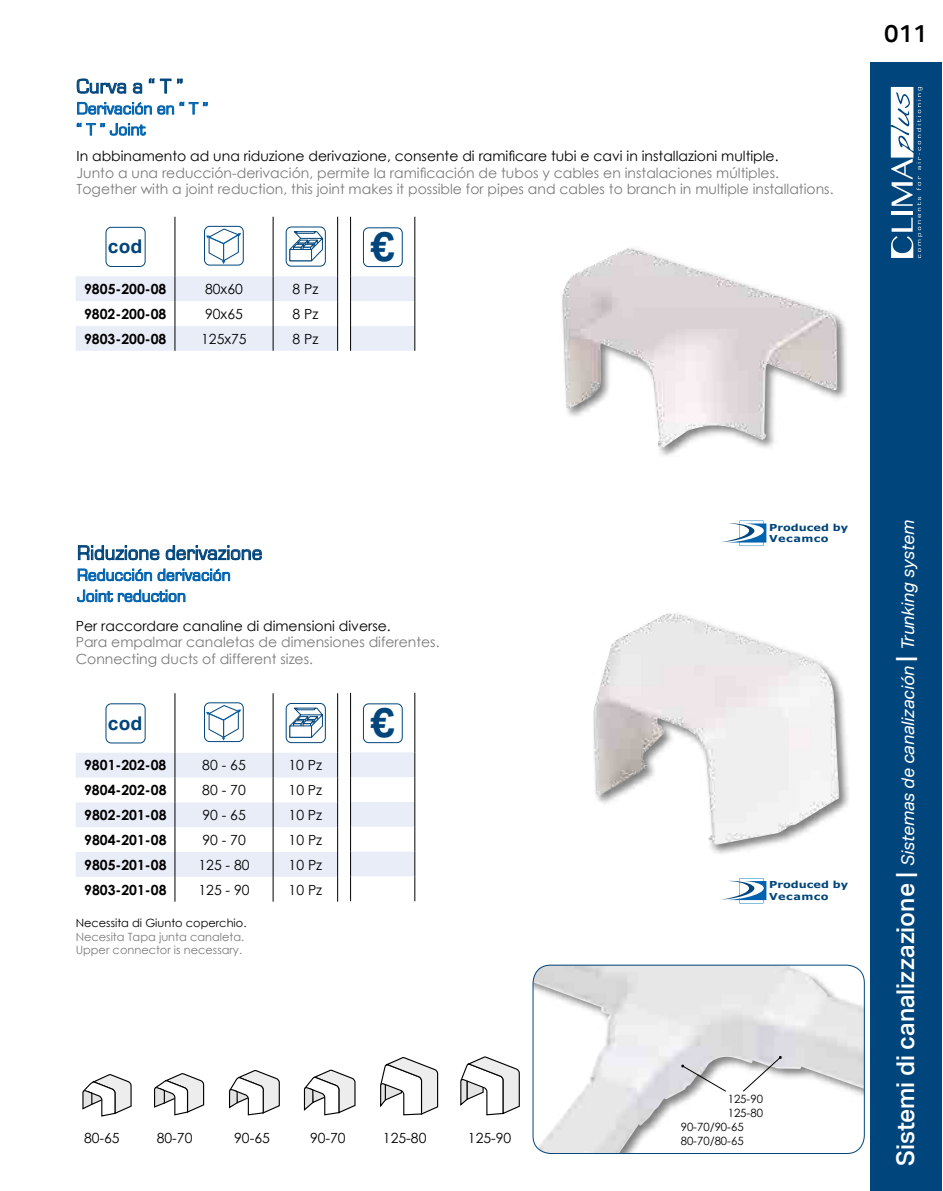
<style>
.page{position:relative;width:943px;height:1191px;background:#fff}
.page>*{position:absolute;margin:0;border:0;box-sizing:border-box;transform-origin:0 0}
.t1{font:700 41.3px "Aktiv Grotesk";color:#00457b}
.t2{font:500 24.5px "Aktiv Grotesk";color:#000}
.t3{font:21px "Eurostile";color:#00457b}
.t4{font:700 19.07px "Aktiv Grotesk";color:#00457b}
.t5{font:italic 17.5px "Aktiv Grotesk";color:#fff}
.t6{font:17.5px/21px "Eurostile";color:#0063af}
.t7{font:14px/16.8px "Century Gothic";color:#7c7b7b}
.t8{font:14px "Century Gothic";color:#000}
.t9{font:700 14px "Century Gothic";color:#000}
.t10{font:11.38px/13.7px "Century Gothic";color:#000}
.t11{font:11.38px/13.7px "Century Gothic";color:#7c7b7b}
.t12{font:700 9.62px/11.5px "Verdana";color:#00457b;scale:1.18 1}
.s1{font-weight:500;font-style:normal;font-size:24.5px}
</style>
<div class="page">
<hr style="left:350px;top:693px;width:1px;height:59px;background:#000">
<hr style="left:414px;top:693px;width:1px;height:59px;background:#000">
<svg style="left:350px;top:752px;width:65px;height:149px"></svg>
<div style="left:363px;top:703px;width:39px;height:40px;border:1px solid #00457b;border-radius:5px"></div>
<svg style="left:721px;top:520px;width:45px;height:26px"></svg>
<svg style="left:721px;top:878px;width:45px;height:25px"></svg>
<hr style="left:350px;top:217px;width:1px;height:59px;background:#000">
<hr style="left:414px;top:217px;width:1px;height:59px;background:#000">
<svg style="left:350px;top:276px;width:65px;height:75px"></svg>
<div style="left:363px;top:227px;width:39px;height:40px;border:1px solid #00457b;border-radius:5px"></div>
<div style="left:559px;top:246px;width:289px;height:210px;background:#000;opacity:.5"></div>
<img style="left:562px;top:248px;width:275px;height:200px">
<hr style="left:175px;top:217px;width:1px;height:59px;background:#000">
<hr style="left:273px;top:217px;width:1px;height:59px;background:#000">
<hr style="left:337px;top:217px;width:1px;height:59px;background:#000">
<svg style="left:76px;top:276px;width:262px;height:75px"></svg>
<div style="left:106px;top:227px;width:39px;height:40px;border:1px solid #00457b;border-radius:5px"></div>
<div style="left:204px;top:226px;width:39px;height:39px;border:1px solid #00457b;border-radius:5px"></div>
<svg style="left:206px;top:229px;width:35px;height:35px"></svg>
<div style="left:286px;top:227px;width:40px;height:39px;border:1px solid #00457b;border-radius:5px"></div>
<svg style="left:289px;top:231px;width:34px;height:30px"></svg>
<div style="left:290px;top:249px;width:22px;height:12px;background:#fff;border:1px solid #00457b"></div>
<img style="left:533px;top:965px;width:331px;height:188px">
<div style="left:533px;top:965px;width:331px;height:188px;border:1px solid #00457b;border-radius:18px"></div>
<svg style="left:742px;top:1051px;width:40px;height:46px"></svg>
<svg style="left:679px;top:1064px;width:50px;height:28px"></svg>
<div style="left:590px;top:610px;width:260px;height:246px;background:#000;opacity:.5"></div>
<img style="left:593px;top:613px;width:246px;height:232px">
<svg style="left:460px;top:1056px;width:60px;height:60px"></svg>
<svg style="left:380px;top:1057px;width:59px;height:59px"></svg>
<svg style="left:303px;top:1070px;width:53px;height:46px"></svg>
<svg style="left:229px;top:1070px;width:51px;height:46px"></svg>
<svg style="left:154px;top:1073px;width:51px;height:43px"></svg>
<svg style="left:82px;top:1074px;width:50px;height:43px"></svg>
<hr style="left:175px;top:693px;width:1px;height:60px;background:#000">
<hr style="left:273px;top:693px;width:1px;height:60px;background:#000">
<hr style="left:337px;top:693px;width:1px;height:60px;background:#000">
<svg style="left:76px;top:753px;width:262px;height:148px"></svg>
<div style="left:106px;top:703px;width:39px;height:40px;border:1px solid #00457b;border-radius:5px"></div>
<div style="left:204px;top:702px;width:39px;height:40px;border:1px solid #00457b;border-radius:5px"></div>
<svg style="left:206px;top:705px;width:35px;height:35px"></svg>
<div style="left:286px;top:703px;width:40px;height:40px;border:1px solid #00457b;border-radius:5px"></div>
<svg style="left:289px;top:707px;width:34px;height:30px"></svg>
<div style="left:290px;top:725px;width:22px;height:12px;background:#fff"></div>
<svg style="left:76px;top:78px;width:132px;height:37px"></svg>
<svg style="left:76px;top:122px;width:70px;height:14px"></svg>
<svg style="left:77px;top:545px;width:185px;height:36px"></svg>
<svg style="left:77px;top:589px;width:109px;height:13px"></svg>
<div style="left:870px;top:62px;width:72px;height:1129px;background:#00457b"></div>
<svg style="left:890px;top:87px;width:32px;height:171px"></svg>
<h3 class="t3" style="left:76px;top:76px;width:108px">Curva a “ T ”</h3>
<p class="t6" style="left:76px;top:98px;width:133px">Derivación en “ T ” “ T ” Joint</p>
<p class="t8" style="left:76px;top:147px;width:703px">In abbinamento ad una riduzione derivazione, consente di ramificare tubi e cavi in installazioni multiple.</p>
<p class="t7" style="left:76px;top:164px;width:758px">Junto a una reducción-derivación, permite la ramificación de tubos y cables en instalaciones múltiples.<br>Together with a joint reduction, this joint makes it possible for pipes and cables to branch in multiple installations.</p>
<h3 class="t4" style="left:108px;top:234px;width:36px">cod</h3>
<h1 class="t1" style="left:370px;top:221px;width:26px">€</h1>
<p class="t9" style="left:84px;top:280px;width:84px">9805-200-08</p>
<p class="t8" style="left:205px;top:280px;width:39px">80x60</p>
<p class="t8" style="left:292px;top:280px;width:27px">8 Pz</p>
<p class="t9" style="left:84px;top:305px;width:84px">9802-200-08</p>
<p class="t8" style="left:205px;top:305px;width:39px">90x65</p>
<p class="t8" style="left:292px;top:305px;width:27px">8 Pz</p>
<p class="t9" style="left:84px;top:329px;width:84px">9803-200-08</p>
<p class="t8" style="left:201px;top:329px;width:47px">125x75</p>
<p class="t8" style="left:292px;top:329px;width:27px">8 Pz</p>
<h2 class="t2" style="left:884px;top:20px;width:45px">011</h2>
<h3 class="t3" style="left:77px;top:543px;width:187px">Riduzione derivazione</h3>
<p class="t6" style="left:77px;top:565px;width:155px">Reducción derivación<br>Joint reduction</p>
<p class="t8" style="left:76px;top:616px;width:316px">Per raccordare canaline di dimensioni diverse.</p>
<p class="t7" style="left:76px;top:633px;width:365px">Para empalmar canaletas de dimensiones diferentes.<br>Connecting ducts of different sizes.</p>
<h3 class="t4" style="left:108px;top:711px;width:36px">cod</h3>
<p class="t9" style="left:84px;top:756px;width:84px">9801-202-08</p>
<p class="t8" style="left:202px;top:756px;width:45px">80 - 65</p>
<p class="t8" style="left:288px;top:756px;width:35px">10 Pz</p>
<p class="t9" style="left:84px;top:781px;width:84px">9804-202-08</p>
<p class="t8" style="left:202px;top:781px;width:45px">80 - 70</p>
<p class="t8" style="left:288px;top:781px;width:35px">10 Pz</p>
<p class="t9" style="left:84px;top:806px;width:84px">9802-201-08</p>
<p class="t8" style="left:202px;top:806px;width:45px">90 - 65</p>
<p class="t8" style="left:288px;top:806px;width:35px">10 Pz</p>
<p class="t9" style="left:84px;top:831px;width:84px">9804-201-08</p>
<p class="t8" style="left:202px;top:831px;width:45px">90 - 70</p>
<p class="t8" style="left:288px;top:831px;width:35px">10 Pz</p>
<p class="t9" style="left:84px;top:855px;width:84px">9805-201-08</p>
<p class="t8" style="left:198px;top:855px;width:53px">125 - 80</p>
<p class="t8" style="left:288px;top:855px;width:35px">10 Pz</p>
<p class="t9" style="left:84px;top:880px;width:84px">9803-201-08</p>
<p class="t8" style="left:198px;top:880px;width:53px">125 - 90</p>
<p class="t8" style="left:288px;top:880px;width:35px">10 Pz</p>
<p class="t10" style="left:76px;top:915px;width:172px">Necessita di Giunto coperchio.</p>
<p class="t11" style="left:76px;top:929px;width:170px">Necesita Tapa junta canaleta.<br>Upper connector is necessary.</p>
<h1 class="t1" style="left:370px;top:697px;width:26px">€</h1>
<p class="t8" style="left:84px;top:1128px;width:37px">80-65</p>
<p class="t8" style="left:157px;top:1128px;width:37px">80-70</p>
<p class="t8" style="left:234px;top:1128px;width:37px">90-65</p>
<p class="t8" style="left:310px;top:1128px;width:37px">90-70</p>
<p class="t8" style="left:383px;top:1128px;width:45px">125-80</p>
<p class="t8" style="left:468px;top:1128px;width:45px">125-90</p>
<p class="t12" style="left:769px;top:521px;width:68px">Produced by<br>Vecamco</p>
<p class="t12" style="left:769px;top:879px;width:68px">Produced by<br>Vecamco</p>
<p class="t10" style="left:727px;top:1092px;width:37px">125-90<br>125-80</p>
<p class="t10" style="left:680px;top:1119px;width:64px">90-70/90-65<br>80-70/80-65</p>
<p class="t5" style="left:898px;top:1166px;width:647px;rotate:-90deg"><span class="s1">Sistemi di canalizzazione |</span> Sistemas de canalización <span class="s1">|</span> Trunking system</p>
</div>
